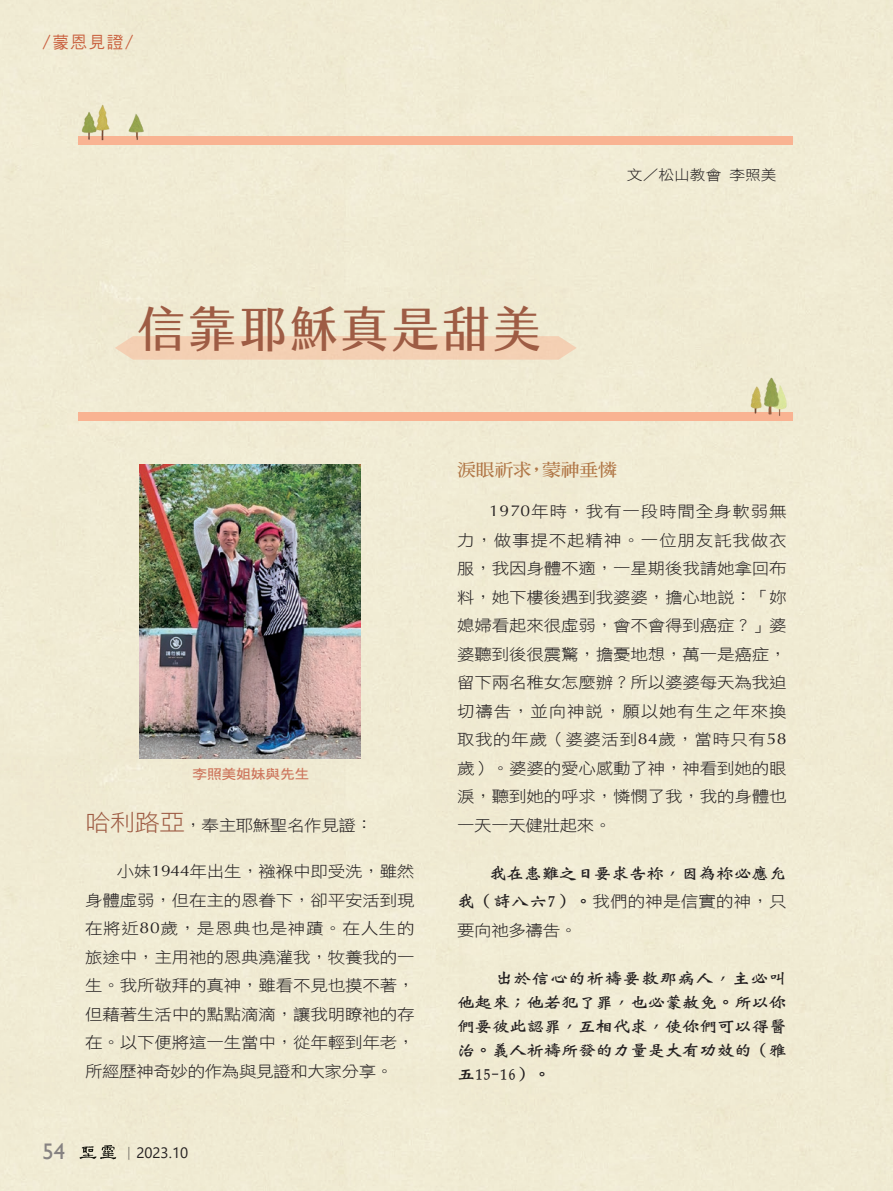
<style>
.page{position:relative;width:893px;height:1191px;background:#f0ebd3}
.page>*{position:absolute;margin:0;border:0;box-sizing:border-box;transform-origin:0 0}
.題目_凝書體{font:48px "jf jinxuan fresh 2.2 Medium";letter-spacing:.025em;color:#9e5c44}
.t1{font:22.5px "Gill Sans";color:#868281}
.中標{font:17.55px "DF Ming W7 WIN BF";letter-spacing:-.015em;color:#b07646;scale:1.08 1}
.專欄{font:16.5px "DF Hei W5 WIN BF";color:#c9603e}
.Normal經文{font:16.2px/24px "DF Wei Bei W7 WIN BF";letter-spacing:-.04em;color:#231f20;text-align:justify;scale:1.11 1}
.Normal-首段{font:15.75px/28.5px "DF Hei W3 WIN BF";letter-spacing:-.01em;color:#231f20;text-align:justify;scale:1.11 1}
.t2{font:15px "Segoe UI";color:#231f20}
.作者{font:14.1px "DF Hei W3 WIN BF";color:#231f20;scale:1.11 1}
.圖說_大{font:13.5px "DF Hei W7 WIN BF";letter-spacing:-.025em;color:#cd755c;scale:1.11 1}
.s1{font-size:22.95px;color:#9e5c44}
.s2{font-family:"Optima"}
.s3{font-family:"Adobe Ming Std";font-weight:300}
.s4{font-family:"DF Wei Bei W7 WIN BF";font-size:16.2px}
</style>
<div class="page">
<div style="left:79px;top:136px;width:714px;height:9px;background:#f9b392"></div>
<img style="left:63px;top:68px;width:103px;height:84px">
<svg style="left:115px;top:336px;width:462px;height:24px;background:#f3d1b4"></svg>
<div style="left:79px;top:412px;width:714px;height:9px;background:#f9b392"></div>
<img style="left:140px;top:464px;width:220px;height:295px">
<img style="left:735px;top:346px;width:77px;height:84px">
<svg style="left:80px;top:1145px;width:36px;height:14px"></svg>
<p class="專欄" style="left:43px;top:34px;width:92px">/蒙恩見證/</p>
<p class="題目_凝書體" style="left:137px;top:302px;width:406px">信靠耶穌真是甜美</p>
<p class="作者" style="left:627px;top:168px;width:136px">文／松山教會 李照美</p>
<p class="圖說_大" style="left:192px;top:767px;width:107px">李照美姐妹與先生</p>
<p class="Normal-首段" style="left:85px;top:810px;width:261px"><span class="s1">哈利路亞</span>，奉主耶穌聖名作見證：</p>
<p class="Normal-首段" style="left:85px;top:857px;width:298px;text-indent:32px">小妹<span class="s2">1944</span>年出生，襁褓中即受洗，雖然身體虛弱，但在主的恩眷下，卻平安活到現在將近<span class="s2">80</span>歲，是恩典也是神蹟。在人生的旅途中，主用祂的恩典澆灌我，牧養我的一生。我所敬拜的真神，雖看不見也摸不著，但藉著生活中的點點滴滴，讓我明瞭祂的存在。以下便將這一生當中，從年輕到年老，所經歷神奇妙的作為與見證和大家分享。</p>
<h2 class="t1" style="left:43px;top:1138px;width:24px">54</h2>
<p class="t2" style="left:121px;top:1138px;width:68px"><span class="s3">｜</span>2023.10</p>
<p class="中標" style="left:457px;top:461px;width:150px">淚眼祈求，蒙神垂憐</p>
<p class="Normal-首段" style="left:457px;top:497px;width:298px;text-indent:32px"><span class="s2">1970</span>年時，我有一段時間全身軟弱無力，做事提不起精神。一位朋友託我做衣服，我因身體不適，一星期後我請她拿回布料，她下樓後遇到我婆婆，擔心地說：「妳媳婦看起來很虛弱，會不會得到癌症？」婆婆聽到後很震驚，擔憂地想，萬一是癌症，留下兩名稚女怎麼辦？所以婆婆每天為我迫切禱告，並向神說，願以她有生之年來換取我的年歲（婆婆活到<span class="s2">84</span>歲，當時只有<span class="s2">58</span>歲）。婆婆的愛心感動了神，神看到她的眼淚，聽到她的呼求，憐憫了我，我的身體也一天一天健壯起來。</p>
<p class="Normal經文" style="left:489px;top:861px;width:270px">我在患難之日要求告祢，因為祢必應允</p>
<p class="Normal-首段" style="left:457px;top:887px;width:298px"><span class="s4">我（詩八六7）。</span>我們的神是信實的神，只要向祂多禱告。</p>
<p class="Normal經文" style="left:457px;top:965px;width:298px;text-indent:38px">出於信心的祈禱要救那病人，主必叫他起來；他若犯了罪，也必蒙赦免。所以你們要彼此認罪，互相代求，使你們可以得醫治。義人祈禱所發的力量是大有功效的（雅五15-16）。</p>
</div>
